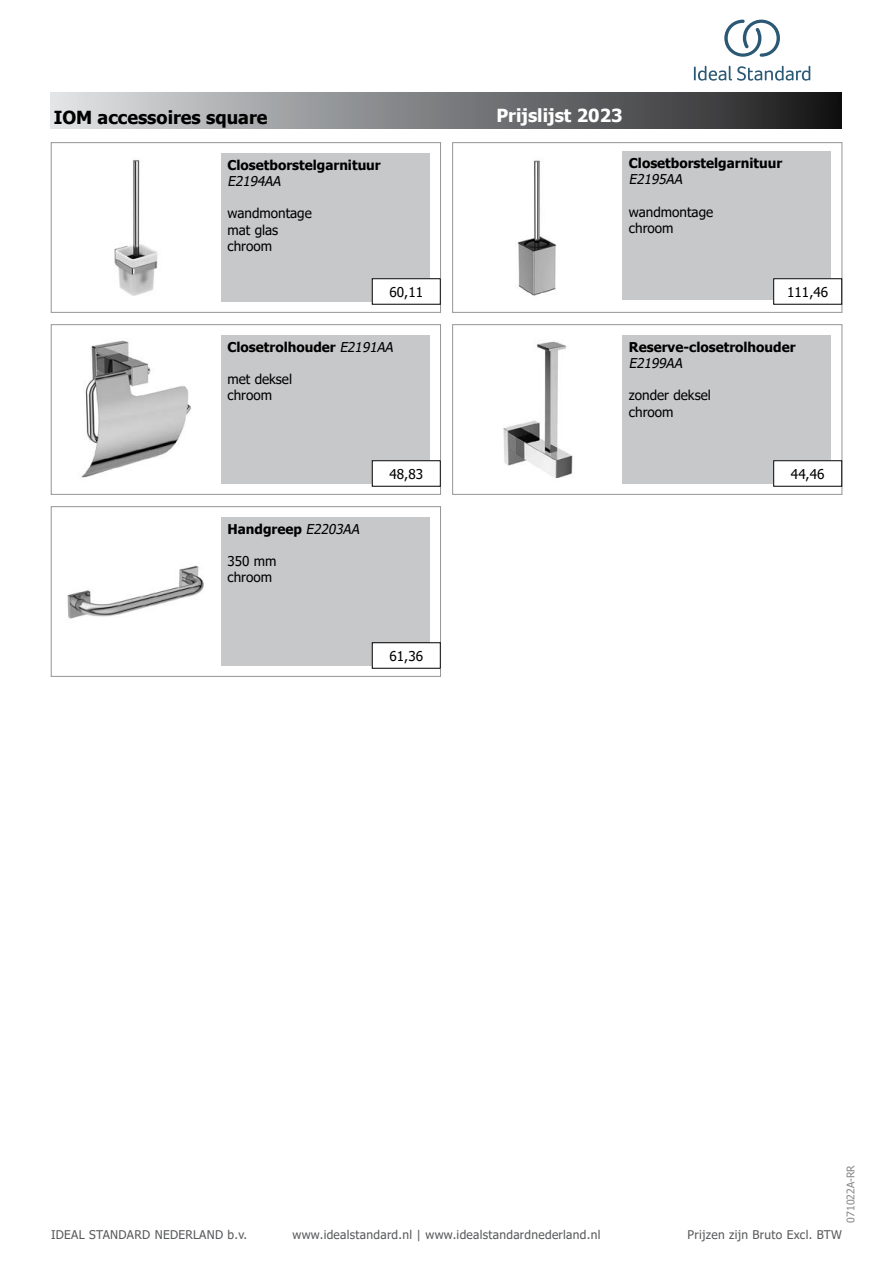
<style>
.page{position:relative;width:893px;height:1263px;background:#fff}
.page>*{position:absolute;margin:0;border:0;box-sizing:border-box;transform-origin:0 0}
.t1{font:700 18px "Tahoma";color:#000}
.t2{font:700 18px "Tahoma";color:#fff}
.t3{font:13.5px/16.2px "Tahoma";color:#000}
.t4{font:700 13.5px "Tahoma";color:#000}
.t5{font:italic 13.5px "Tahoma";color:#000}
.t6{font:12px "Tahoma";letter-spacing:.025em;color:#58595b}
.t7{font:10.5px "Tahoma";color:#86888a}
.s1{font-weight:400;font-style:italic}
</style>
<div class="page">
<div style="left:51px;top:92px;width:791px;height:37px;background:linear-gradient(to right,#dee1e3,#1a1a1b)"></div>
<div style="left:452px;top:142px;width:390px;height:171px;border:1px solid #939598"></div>
<img style="left:517px;top:160px;width:40px;height:136px">
<div style="left:622px;top:151px;width:209px;height:149px;background:#c7c8ca"></div>
<div style="left:51px;top:506px;width:390px;height:170px;border:1px solid #939598"></div>
<img style="left:67px;top:565px;width:137px;height:54px">
<div style="left:221px;top:517px;width:209px;height:149px;background:#c7c8ca"></div>
<div style="left:452px;top:324px;width:390px;height:171px;border:1px solid #939598"></div>
<img style="left:503px;top:341px;width:70px;height:138px">
<div style="left:622px;top:335px;width:209px;height:149px;background:#c7c8ca"></div>
<div style="left:51px;top:324px;width:390px;height:171px;border:1px solid #939598"></div>
<img style="left:81px;top:340px;width:110px;height:138px">
<div style="left:221px;top:335px;width:209px;height:149px;background:#c7c8ca"></div>
<div style="left:51px;top:142px;width:390px;height:171px;border:1px solid #939598"></div>
<img style="left:114px;top:159px;width:44px;height:137px">
<div style="left:221px;top:153px;width:209px;height:149px;background:#c7c8ca"></div>
<div style="left:774px;top:279px;width:68px;height:25px;background:#fff"></div>
<div style="left:774px;top:461px;width:68px;height:25px;background:#fff"></div>
<div style="left:773px;top:460px;width:69px;height:26px;border:1px solid #000"></div>
<div style="left:372px;top:643px;width:68px;height:25px;background:#fff"></div>
<div style="left:372px;top:642px;width:68px;height:26px;border:1px solid #000"></div>
<div style="left:372px;top:461px;width:68px;height:25px;background:#fff"></div>
<div style="left:372px;top:460px;width:68px;height:26px;border:1px solid #000"></div>
<div style="left:372px;top:279px;width:68px;height:25px;background:#fff"></div>
<svg style="left:694px;top:66px;width:116px;height:15px"></svg>
<svg style="left:724px;top:20px;width:56px;height:37px"></svg>
<h1 class="t1" style="left:54px;top:105px;width:215px">IOM accessoires square</h1>
<h1 class="t2" style="left:496px;top:103px;width:128px">Prijslijst 2023</h1>
<p class="t4" style="left:227px;top:155px;width:155px">Closetborstelgarnituur</p>
<p class="t5" style="left:227px;top:172px;width:58px">E2194AA</p>
<p class="t3" style="left:227px;top:206px;width:86px">wandmontage mat glas chroom</p>
<p class="t4" style="left:629px;top:154px;width:155px">Closetborstelgarnituur</p>
<p class="t5" style="left:629px;top:170px;width:58px">E2195AA</p>
<p class="t3" style="left:629px;top:204px;width:86px">wandmontage chroom</p>
<p class="t3" style="left:389px;top:284px;width:35px">60,11</p>
<p class="t3" style="left:787px;top:284px;width:42px">111,46</p>
<p class="t4" style="left:227px;top:337px;width:170px">Closetrolhouder <span class="s1">E2191AA</span></p>
<p class="t3" style="left:227px;top:372px;width:66px">met deksel chroom</p>
<p class="t4" style="left:629px;top:337px;width:168px">Reserve-closetrolhouder</p>
<p class="t5" style="left:629px;top:354px;width:58px">E2199AA</p>
<p class="t3" style="left:629px;top:388px;width:83px">zonder deksel chroom</p>
<p class="t3" style="left:389px;top:466px;width:35px">48,83</p>
<p class="t3" style="left:791px;top:466px;width:35px">44,46</p>
<p class="t4" style="left:227px;top:519px;width:137px">Handgreep <span class="s1">E2203AA</span></p>
<p class="t3" style="left:227px;top:554px;width:51px">350 mm chroom</p>
<p class="t3" style="left:389px;top:648px;width:35px">61,36</p>
<p class="t7" style="left:844px;top:1222px;width:59px;rotate:-90deg">071022A-RR</p>
<p class="t6" style="left:51px;top:1227px;width:198px">IDEAL STANDARD NEDERLAND b.v.</p>
<p class="t6" style="left:292px;top:1227px;width:309px">www.idealstandard.nl | www.idealstandardnederland.nl</p>
<p class="t6" style="left:688px;top:1227px;width:156px">Prijzen zijn Bruto Excl. BTW</p>
</div>
